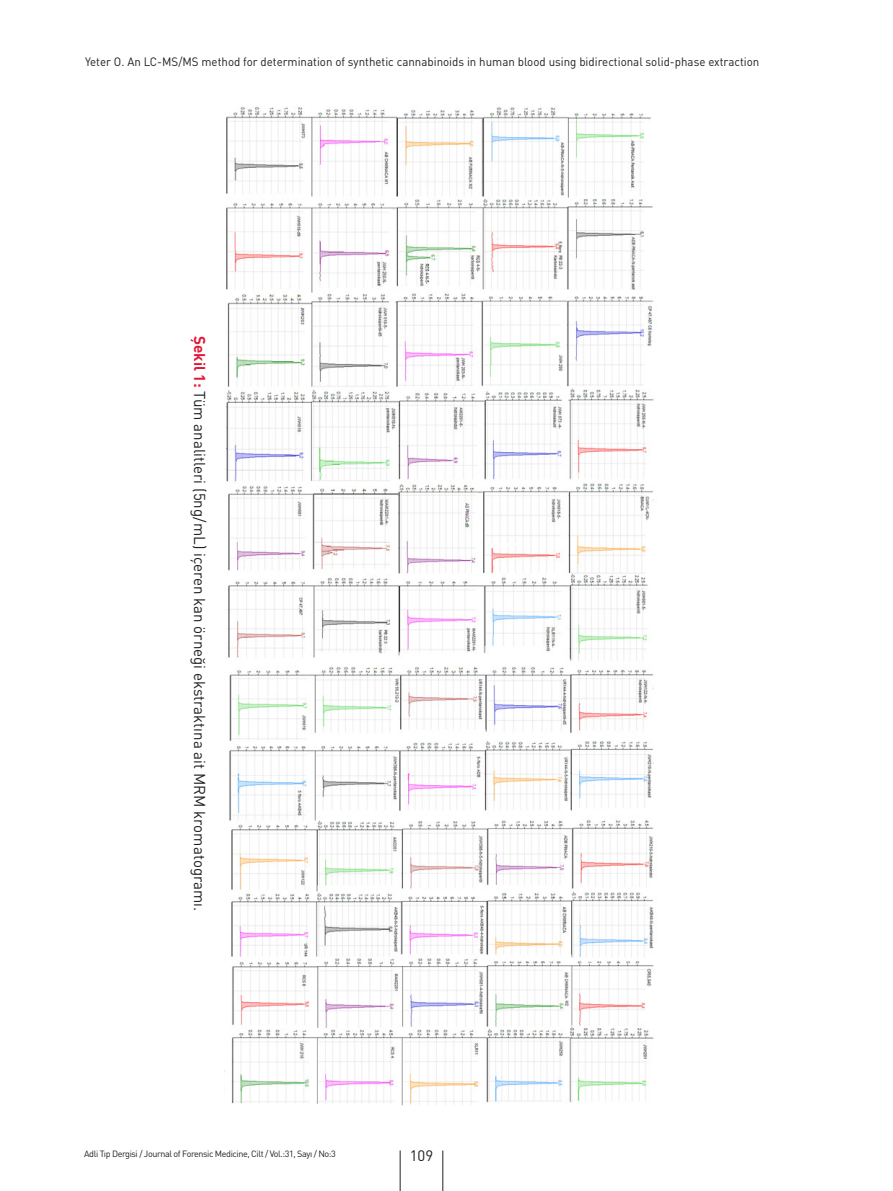
<style>
.page{position:relative;width:893px;height:1191px;background:#fff}
.page>*{position:absolute;margin:0;border:0;box-sizing:border-box;transform-origin:0 0}
.t1{font:15.6px "DIN Pro";color:#231f20}
.t2{font:15px "DIN Pro";color:#231f20}
.t3{font:12px "DIN Pro";color:#231f20;scale:.96 1}
.t4{font:9px "DIN Pro";letter-spacing:-.045em;color:#231f20}
.s1{font-weight:700;color:#e51836}
</style>
<div class="page">
<hr style="left:400px;top:1150px;width:1px;height:41px;background:#231f20">
<hr style="left:443px;top:1150px;width:1px;height:41px;background:#231f20">
<img style="left:226px;top:106px;width:428px;height:1000px">
<p class="t3" style="left:85px;top:52px;width:704px">Yeter O. An LC-MS/MS method for determination of synthetic cannabinoids in human blood using bidirectional solid-phase extraction</p>
<p class="t1" style="left:212px;top:336px;width:576px;rotate:90deg"><span class="s1">Şekil 1:</span> Tüm analitleri (5ng/mL) içeren kan örneği ekstraktına ait MRM kromatogramı.</p>
<p class="t4" style="left:84px;top:1146px;width:253px">Adli Tıp Dergisi / Journal of Forensic Medicine, Cilt / Vol.:31, Sayı / No:3</p>
<p class="t2" style="left:410px;top:1144px;width:25px">109</p>
</div>
